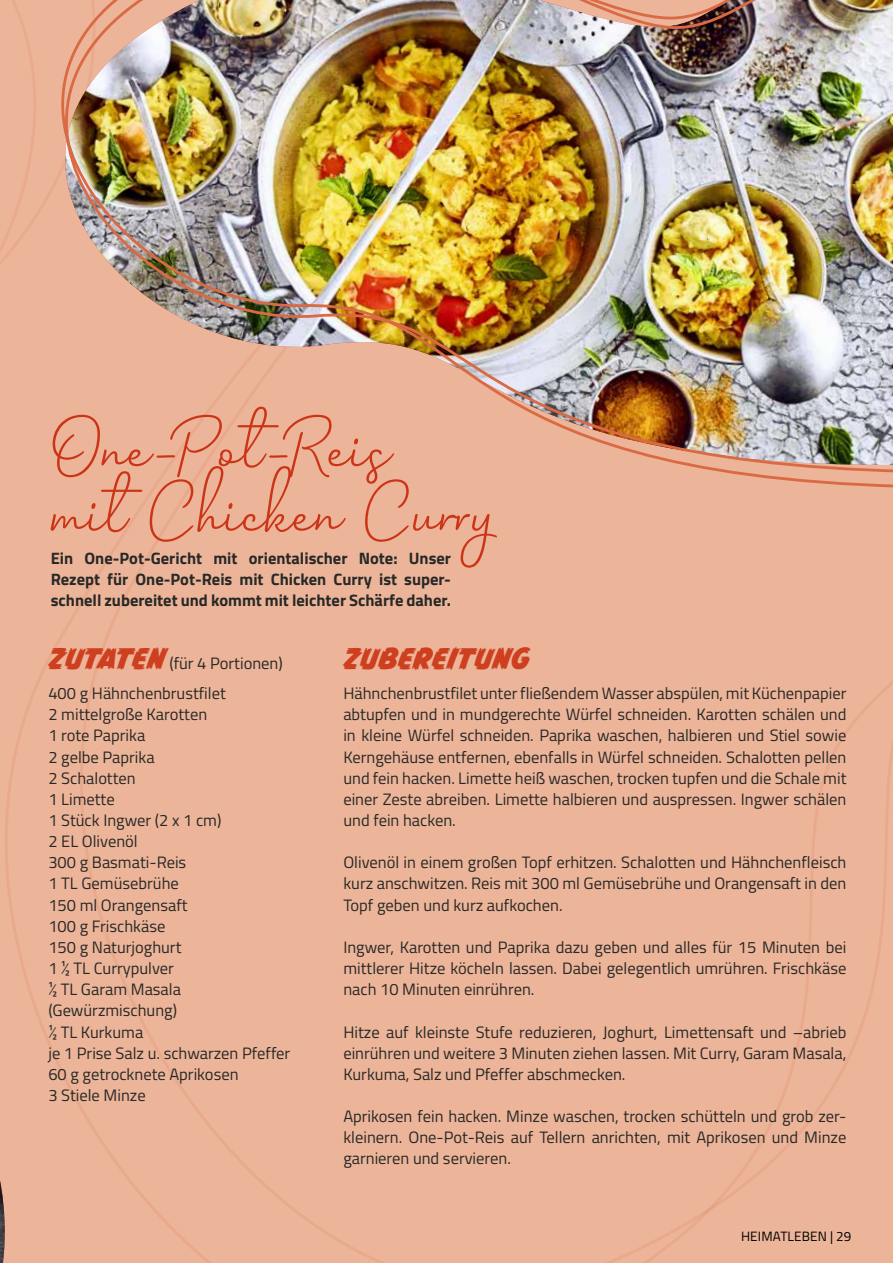
<style>
.page{position:relative;width:893px;height:1263px;background:#fff}
.page>*{position:absolute;margin:0;border:0;box-sizing:border-box;transform-origin:0 0}
.t1{font:73.5px/64.5px "Celliad";color:#cc3417}
.t2{font:36px "CC Monster Mash";color:#ce3f1f}
.t3{font:16.5px/21.1px "Titillium";color:#282827;text-align:justify}
.t4{font:700 16.5px/21.1px "Titillium";color:#282827;text-align:justify}
.t5{font:13.5px "Titillium";letter-spacing:.01em;color:#000}
.s1{font-family:"CC Monster Mash";font-size:36px;color:#ce3f1f}
</style>
<div class="page">
<div style="left:138px;top:492px;width:755px;height:771px;background:#ecb599"></div>
<div style="left:0;top:492px;width:138px;height:771px;background:#ecb599"></div>
<div style="left:0;top:944px;width:78px;height:319px;background:#ecb599"></div>
<img style="left:0;top:0;width:893px;height:492px">
<h1 class="t1" style="left:51px;top:408px;width:445px">One-Pot-Reis<br>mit Chicken Curry</h1>
<p class="t4" style="left:51px;top:547px;width:402px">Ein One-Pot-Gericht mit orientalischer Note: Unser Rezept für One-Pot-Reis mit Chicken Curry ist super&shy;schnell zubereitet und kommt mit leichter Schärfe daher.</p>
<p class="t3" style="left:48px;top:648px;width:236px;line-height:29.7px"><span class="s1">ZUTATEN</span>(für 4 Portionen)<br>400 g Hähnchenbrustfilet</p>
<p class="t3" style="left:48px;top:703px;width:243px;text-align:left">2 mittelgroße Karotten<br>1 rote Paprika<br>2 gelbe Paprika<br>2 Schalotten<br>1 Limette<br>1 Stück Ingwer (2 x 1 cm)<br>2 EL Olivenöl<br>300 g Basmati-Reis<br>1 TL Gemüsebrühe<br>150 ml Orangensaft<br>100 g Frischkäse<br>150 g Naturjoghurt<br>1 ½ TL Currypulver<br>½ TL Garam Masala (Gewürzmischung)<br>½ TL Kurkuma<br>je 1 Prise Salz u. schwarzen Pfeffer<br>60 g getrocknete Aprikosen<br>3 Stiele Minze</p>
<h2 class="t2" style="left:343px;top:636px;width:188px">ZUBEREITUNG</h2>
<p class="t3" style="left:343px;top:682px;width:505px">Hähnchenbrustfilet unter fließendem Wasser abspülen, mit Küchenpapier abtupfen und in mundgerechte Würfel schneiden. Karotten schälen und in kleine Würfel schneiden. Paprika waschen, halbieren und Stiel sowie Kerngehäuse entfernen, ebenfalls in Würfel schneiden. Schalotten pellen und fein hacken. Limette heiß waschen, trocken tupfen und die Schale mit einer Zeste abreiben. Limette halbieren und auspressen. Ingwer schälen und fein hacken.</p>
<p class="t3" style="left:343px;top:851px;width:505px">Olivenöl in einem großen Topf erhitzen. Schalotten und Hähnchenfleisch kurz anschwitzen. Reis mit 300 ml Gemüsebrühe und Orangensaft in den Topf geben und kurz aufkochen.</p>
<p class="t3" style="left:343px;top:936px;width:505px">Ingwer, Karotten und Paprika dazu geben und alles für 15 Minuten bei mittlerer Hitze köcheln lassen. Dabei gelegentlich umrühren. Frischkäse nach 10 Minuten einrühren.</p>
<p class="t3" style="left:343px;top:1020px;width:504px">Hitze auf kleinste Stufe reduzieren, Joghurt, Limettensaft und –abrieb einrühren und weitere 3 Minuten ziehen lassen. Mit Curry, Garam Masala, Kurkuma, Salz und Pfeffer abschmecken.</p>
<p class="t3" style="left:343px;top:1105px;width:505px">Aprikosen fein hacken. Minze waschen, trocken schütteln und grob zer&shy;kleinern. One-Pot-Reis auf Tellern anrichten, mit Aprikosen und Minze garnieren und servieren.</p>
<p class="t5" style="left:741px;top:1226px;width:112px">HEIMATLEBEN | 29</p>
</div>
